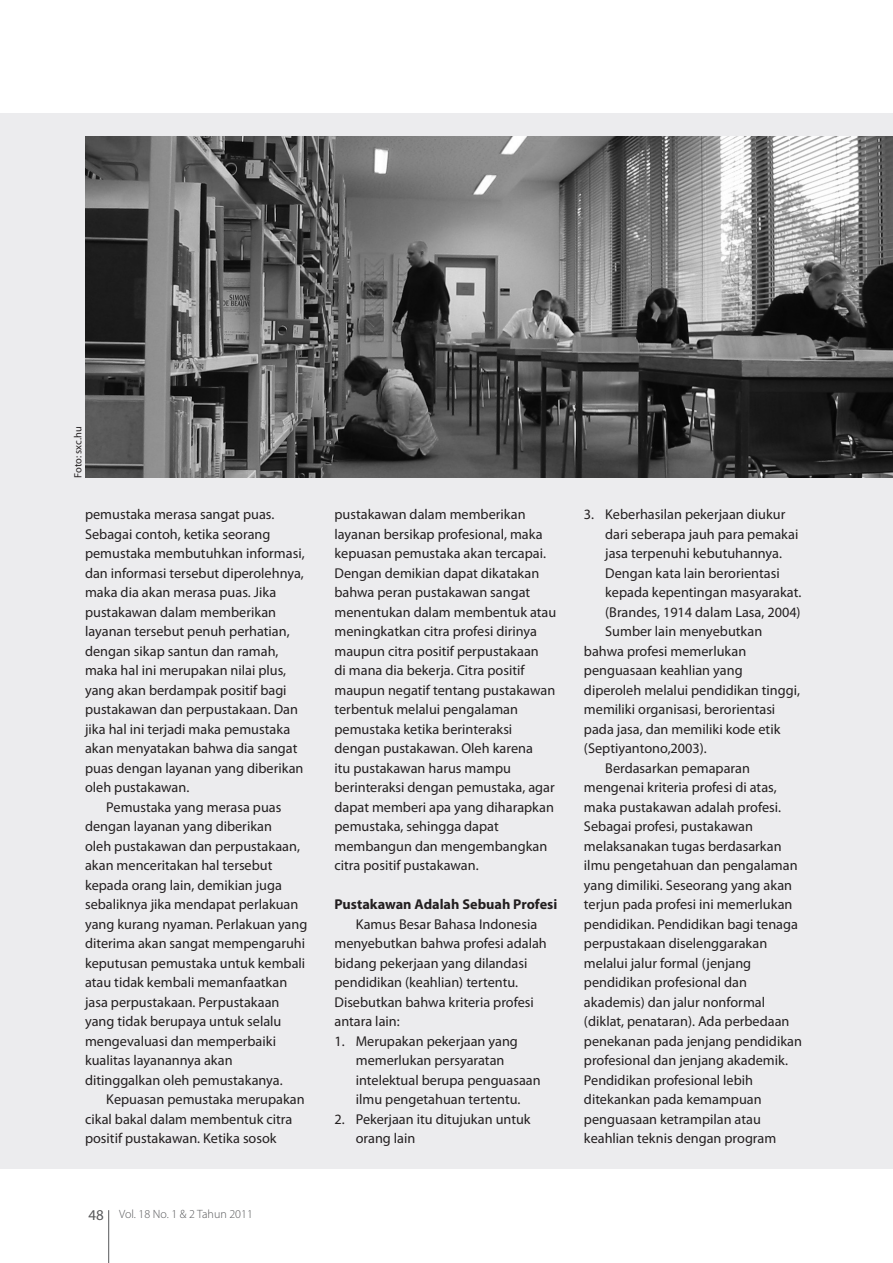
<style>
.page{position:relative;width:893px;height:1263px;background:#fff}
.page>*{position:absolute;margin:0;border:0;box-sizing:border-box;transform-origin:0 0}
.Body_Text_Indent{font:14.25px/19.5px "Myriad Pro";color:#231f20}
.t1{font:700 14.25px "Myriad Pro";color:#231f20}
.t2{font:300 12px "Myriad Pro";color:#57585a}
.t3{font:10.5px "Myriad Pro";letter-spacing:-.005em;color:#231f20}
.s1{font-weight:400;font-size:15px}
</style>
<div class="page">
<hr style="left:108px;top:1210px;width:1px;height:53px;background:#57585a">
<div style="left:0;top:113px;width:893px;height:1055px;background:#ececee"></div>
<img style="left:85px;top:136px;width:808px;height:342px">
<p class="t3" style="left:72px;top:478px;width:53px;rotate:-90deg">Foto: sxc.hu</p>
<p class="Body_Text_Indent" style="left:85px;top:505px;width:221px">pemustaka merasa sangat puas.<br>Sebagai contoh, ketika seorang pemustaka membutuhkan informasi, dan informasi tersebut diperolehnya, maka dia akan merasa puas. Jika pustakawan dalam memberikan layanan tersebut penuh perhatian, dengan sikap santun dan ramah, maka hal ini merupakan nilai plus, yang akan berdampak positif bagi pustakawan dan perpustakaan. Dan jika hal ini terjadi maka pemustaka akan menyatakan bahwa dia sangat puas dengan layanan yang diberikan oleh pustakawan.</p>
<p class="Body_Text_Indent" style="left:85px;top:797px;width:224px;text-indent:21px">Pemustaka yang merasa puas dengan layanan yang diberikan<br>oleh pustakawan dan perpustakaan, akan menceritakan hal tersebut kepada orang lain, demikian juga sebaliknya jika mendapat perlakuan yang kurang nyaman. Perlakuan yang diterima akan sangat mempengaruhi keputusan pemustaka untuk kembali atau tidak kembali memanfaatkan jasa perpustakaan. Perpustakaan yang tidak berupaya untuk selalu mengevaluasi dan memperbaiki kualitas layanannya akan ditinggalkan oleh pemustakanya.</p>
<p class="Body_Text_Indent" style="left:85px;top:1090px;width:221px;text-indent:21px">Kepuasan pemustaka merupakan cikal bakal dalam membentuk citra positif pustakawan. Ketika sosok</p>
<p class="t2" style="left:89px;top:1207px;width:166px"><span class="s1">48</span> Vol. 18 No. 1 &amp; 2 Tahun 2011</p>
<p class="Body_Text_Indent" style="left:334px;top:505px;width:223px">pustakawan dalam memberikan layanan bersikap profesional, maka kepuasan pemustaka akan tercapai.<br>Dengan demikian dapat dikatakan bahwa peran pustakawan sangat menentukan dalam membentuk atau meningkatkan citra profesi dirinya maupun citra positif perpustakaan<br>di mana dia bekerja. Citra positif maupun negatif tentang pustakawan terbentuk melalui pengalaman pemustaka ketika berinteraksi dengan pustakawan. Oleh karena<br>itu pustakawan harus mampu berinteraksi dengan pemustaka, agar dapat memberi apa yang diharapkan pemustaka, sehingga dapat membangun dan mengembangkan citra positif pustakawan.</p>
<p class="t1" style="left:334px;top:895px;width:224px">Pustakawan Adalah Sebuah Profesi</p>
<p class="Body_Text_Indent" style="left:334px;top:914px;width:214px;text-indent:21px">Kamus Besar Bahasa Indonesia menyebutkan bahwa profesi adalah bidang pekerjaan yang dilandasi pendidikan (keahlian) tertentu.<br>Disebutkan bahwa kriteria profesi antara lain:</p>
<p class="Body_Text_Indent" style="left:356px;top:1031px;width:186px;text-indent:-21px">1. Merupakan pekerjaan yang memerlukan persyaratan intelektual berupa penguasaan ilmu pengetahuan tertentu.</p>
<p class="Body_Text_Indent" style="left:356px;top:1109px;width:176px;text-indent:-21px">2. Pekerjaan itu ditujukan untuk orang lain</p>
<p class="Body_Text_Indent" style="left:605px;top:505px;width:198px;text-indent:-21px">3. Keberhasilan pekerjaan diukur dari seberapa jauh para pemakai jasa terpenuhi kebutuhannya.<br>Dengan kata lain berorientasi kepada kepentingan masyarakat. (Brandes, 1914 dalam Lasa, 2004)</p>
<p class="Body_Text_Indent" style="left:584px;top:622px;width:217px;text-indent:21px">Sumber lain menyebutkan bahwa profesi memerlukan penguasaan keahlian yang diperoleh melalui pendidikan tinggi, memiliki organisasi, berorientasi pada jasa, dan memiliki kode etik (Septiyantono,2003).</p>
<p class="Body_Text_Indent" style="left:584px;top:758px;width:220px;text-indent:21px">Berdasarkan pemaparan mengenai kriteria profesi di atas, maka pustakawan adalah profesi.<br>Sebagai profesi, pustakawan melaksanakan tugas berdasarkan ilmu pengetahuan dan pengalaman yang dimiliki. Seseorang yang akan terjun pada profesi ini memerlukan pendidikan. Pendidikan bagi tenaga perpustakaan diselenggarakan melalui jalur formal (jenjang pendidikan profesional dan akademis) dan jalur nonformal (diklat, penataran). Ada perbedaan penekanan pada jenjang pendidikan profesional dan jenjang akademik.<br>Pendidikan profesional lebih ditekankan pada kemampuan penguasaan ketrampilan atau keahlian teknis dengan program</p>
</div>
